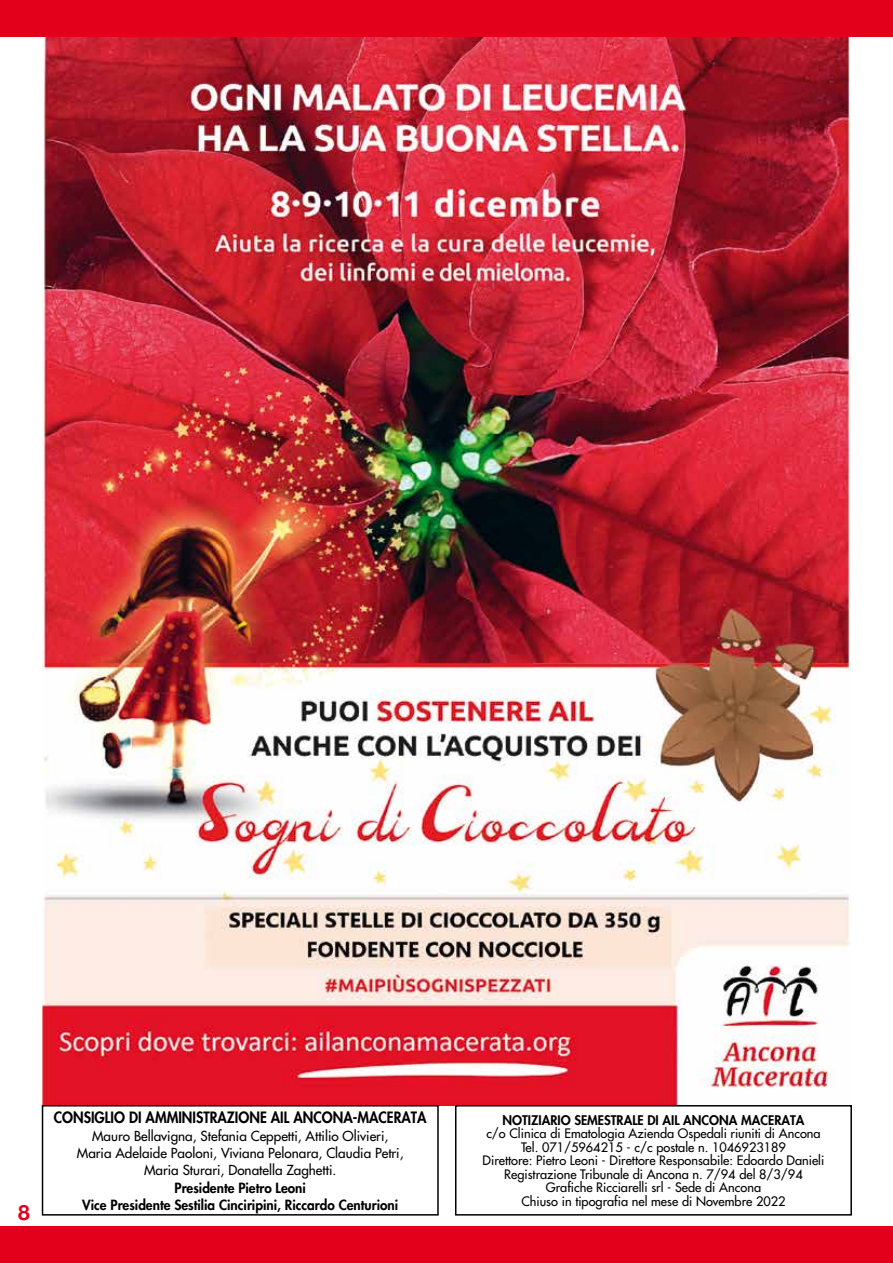
<style>
.page{position:relative;width:893px;height:1263px;background:#fff}
.page>*{position:absolute;margin:0;border:0;box-sizing:border-box;transform-origin:0 0}
.t1{font:700 21px "Helvetica Neue";color:#e2001a}
.t2{font:800 15px "Futura";color:#000;scale:.93 1}
.t3{font:13.5px/17.2px "Futura";color:#000;text-align:center}
.t4{font:800 13.5px/17.2px "Futura";color:#000;text-align:center}
.t5{font:12.75px/13.5px "Futura";color:#000;text-align:center}
.t6{font:800 12.75px "Futura";color:#000}
</style>
<div class="page">
<img style="left:43px;top:36px;width:807px;height:1069px">
<div style="left:0;top:0;width:893px;height:36px;background:#e2001a"></div>
<div style="left:0;top:1227px;width:893px;height:36px;background:#e2001a"></div>
<div style="left:42px;top:1105px;width:397px;height:110px;border:2px solid #000"></div>
<div style="left:455px;top:1105px;width:397px;height:110px;border:2px solid #000"></div>
<h1 class="t1" style="left:18px;top:1196px;width:13px">8</h1>
<p class="t2" style="left:54px;top:1108px;width:402px">CONSIGLIO DI AMMINISTRAZIONE AIL ANCONA-MACERATA</p>
<p class="t3" style="left:77px;top:1127px;width:328px">Mauro Bellavigna, Stefania Ceppetti, Attilio Olivieri,<br>Maria Adelaide Paoloni, Viviana Pelonara, Claudia Petri,<br>Maria Sturari, Donatella Zaghetti.</p>
<p class="t4" style="left:82px;top:1179px;width:318px">Presidente Pietro Leoni<br>Vice Presidente Sestilia Cinciripini, Riccardo Centurioni</p>
<p class="t6" style="left:502px;top:1111px;width:303px">NOTIZIARIO SEMESTRALE DI AIL ANCONA MACERATA</p>
<p class="t5" style="left:483px;top:1127px;width:343px">c/o Clinica di Ematologia Azienda Ospedali riuniti di Ancona Tel. 071/5964215 - c/c postale n. 1046923189<br>Direttore: Pietro Leoni - Direttore Responsabile: Edoardo Danieli Registrazione Tribunale di Ancona n. 7/94 del 8/3/94<br>Grafiche Ricciarelli srl - Sede di Ancona<br>Chiuso in tipografia nel mese di Novembre 2022</p>
</div>
